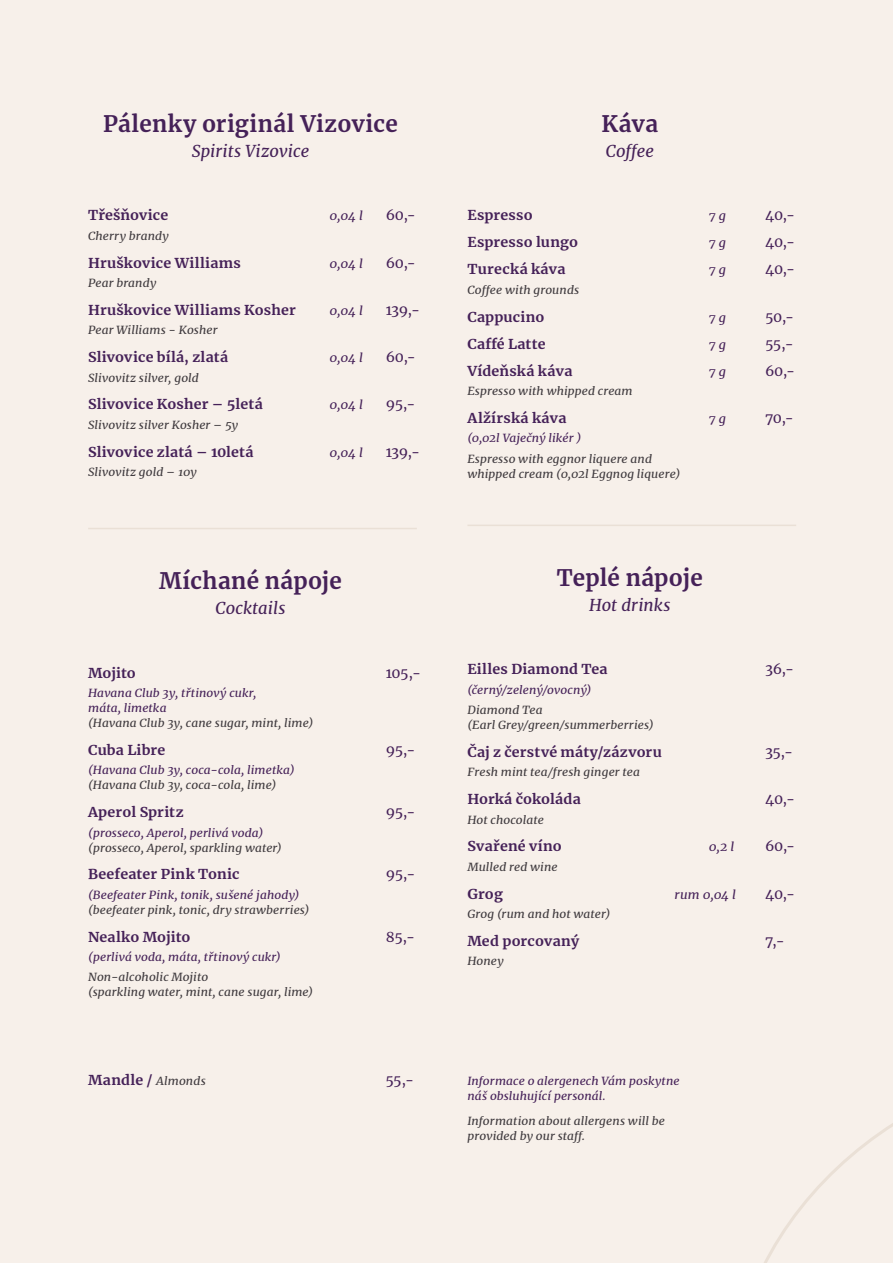
<style>
.page{position:relative;width:893px;height:1263px;background:#f7f0ea}
.page>*{position:absolute;margin:0;border:0;box-sizing:border-box;transform-origin:0 0}
.t1{font:700 22.5px "Merriweather";letter-spacing:.015em;color:#452158}
.t2{font:italic 16.5px "Merriweather";letter-spacing:.005em;color:#452158}
.t3{font:700 13.5px "Merriweather";letter-spacing:.015em;color:#452158;scale:1.05 1}
.t4{font:13.5px "Merriweather";letter-spacing:-.035em;color:#452158;scale:1.05 1}
.t5{font:italic 12px "Merriweather";letter-spacing:-.025em;color:#452158;scale:1.05 1}
.t6{font:italic 11.25px/15px "Merriweather";letter-spacing:.01em;color:#3f3a3e;scale:1.05 1}
.t7{font:italic 11.25px/15px "Merriweather";letter-spacing:.01em;color:#452158;scale:1.05 1}
.s1{font-weight:400;font-style:italic;font-size:11.25px;color:#3f3a3e}
</style>
<div class="page">
<svg style="left:764px;top:1123px;width:129px;height:140px"></svg>
<hr style="left:467px;top:525px;width:329px;height:1px;background:#eae0d6">
<hr style="left:88px;top:528px;width:329px;height:1px;background:#eae0d6">
<h1 class="t1" style="left:103px;top:108px;width:296px">Pálenky originál Vizovice</h1>
<h2 class="t2" style="left:192px;top:140px;width:119px">Spirits Vizovice</h2>
<p class="t3" style="left:88px;top:206px;width:78px">Třešňovice</p>
<p class="t5" style="left:330px;top:208px;width:33px">0,04 l</p>
<p class="t4" style="left:386px;top:206px;width:30px">60,-</p>
<p class="t6" style="left:88px;top:228px;width:78px">Cherry brandy</p>
<p class="t3" style="left:88px;top:253px;width:147px">Hruškovice Williams</p>
<p class="t5" style="left:330px;top:255px;width:33px">0,04 l</p>
<p class="t4" style="left:386px;top:253px;width:30px">60,-</p>
<p class="t6" style="left:88px;top:275px;width:66px">Pear brandy</p>
<p class="t3" style="left:88px;top:301px;width:199px">Hruškovice Williams Kosher</p>
<p class="t5" style="left:330px;top:302px;width:33px">0,04 l</p>
<p class="t4" style="left:386px;top:301px;width:34px">139,-</p>
<p class="t6" style="left:88px;top:323px;width:125px">Pear Williams - Kosher</p>
<p class="t3" style="left:88px;top:348px;width:135px">Slivovice bílá, zlatá</p>
<p class="t5" style="left:330px;top:350px;width:33px">0,04 l</p>
<p class="t4" style="left:386px;top:348px;width:30px">60,-</p>
<p class="t6" style="left:88px;top:370px;width:107px">Slivovitz silver, gold</p>
<p class="t3" style="left:88px;top:395px;width:168px">Slivovice Kosher – 5letá</p>
<p class="t5" style="left:330px;top:397px;width:33px">0,04 l</p>
<p class="t4" style="left:386px;top:395px;width:30px">95,-</p>
<p class="t6" style="left:88px;top:417px;width:144px">Slivovitz silver Kosher – 5y</p>
<p class="t3" style="left:88px;top:442px;width:159px">Slivovice zlatá – 10letá</p>
<p class="t5" style="left:330px;top:444px;width:33px">0,04 l</p>
<p class="t4" style="left:386px;top:442px;width:34px">139,-</p>
<p class="t6" style="left:88px;top:464px;width:105px">Slivovitz gold – 10y</p>
<h1 class="t1" style="left:159px;top:565px;width:184px">Míchané nápoje</h1>
<h2 class="t2" style="left:216px;top:597px;width:71px">Cocktails</h2>
<p class="t3" style="left:88px;top:663px;width:47px">Mojito</p>
<p class="t4" style="left:386px;top:663px;width:35px">105,-</p>
<p class="t7" style="left:88px;top:685px;width:162px">Havana Club 3y, třtinový cukr, máta, limetka</p>
<p class="t6" style="left:88px;top:715px;width:216px">(Havana Club 3y, cane sugar, mint, lime)</p>
<p class="t3" style="left:88px;top:740px;width:75px">Cuba Libre</p>
<p class="t4" style="left:386px;top:740px;width:30px">95,-</p>
<p class="t7" style="left:88px;top:762px;width:198px">(Havana Club 3y, coca-cola, limetka)</p>
<p class="t6" style="left:88px;top:777px;width:181px">(Havana Club 3y, coca-cola, lime)</p>
<p class="t3" style="left:88px;top:803px;width:92px">Aperol Spritz</p>
<p class="t4" style="left:386px;top:803px;width:30px">95,-</p>
<p class="t7" style="left:88px;top:825px;width:169px">(prosseco, Aperol, perlivá voda)</p>
<p class="t6" style="left:88px;top:840px;width:186px">(prosseco, Aperol, sparkling water)</p>
<p class="t3" style="left:88px;top:865px;width:146px">Beefeater Pink Tonic</p>
<p class="t4" style="left:386px;top:865px;width:30px">95,-</p>
<p class="t7" style="left:88px;top:887px;width:203px">(Beefeater Pink, tonik, sušené jahody)</p>
<p class="t6" style="left:88px;top:902px;width:212px">(beefeater pink, tonic, dry strawberries)</p>
<p class="t3" style="left:88px;top:927px;width:99px">Nealko Mojito</p>
<p class="t4" style="left:386px;top:927px;width:29px">85,-</p>
<p class="t7" style="left:88px;top:949px;width:185px">(perlivá voda, máta, třtinový cukr)</p>
<p class="t6" style="left:88px;top:969px;width:216px">Non-alcoholic Mojito<br>(sparkling water, mint, cane sugar, lime)</p>
<h1 class="t1" style="left:601px;top:108px;width:58px">Káva</h1>
<h2 class="t2" style="left:606px;top:140px;width:50px">Coffee</h2>
<p class="t3" style="left:467px;top:206px;width:64px">Espresso</p>
<p class="t5" style="left:709px;top:208px;width:18px">7 g</p>
<p class="t4" style="left:765px;top:206px;width:30px">40,-</p>
<p class="t3" style="left:467px;top:233px;width:107px">Espresso lungo</p>
<p class="t5" style="left:709px;top:235px;width:18px">7 g</p>
<p class="t4" style="left:765px;top:233px;width:30px">40,-</p>
<p class="t3" style="left:467px;top:260px;width:95px">Turecká káva</p>
<p class="t5" style="left:709px;top:262px;width:18px">7 g</p>
<p class="t4" style="left:765px;top:260px;width:30px">40,-</p>
<p class="t6" style="left:467px;top:282px;width:108px">Coffee with grounds</p>
<p class="t3" style="left:467px;top:307px;width:75px">Cappucino</p>
<p class="t5" style="left:709px;top:309px;width:18px">7 g</p>
<p class="t4" style="left:765px;top:307px;width:29px">50,-</p>
<p class="t3" style="left:467px;top:334px;width:76px">Caffé Latte</p>
<p class="t5" style="left:709px;top:336px;width:18px">7 g</p>
<p class="t4" style="left:765px;top:334px;width:29px">55,-</p>
<p class="t3" style="left:467px;top:361px;width:101px">Vídeňská káva</p>
<p class="t5" style="left:709px;top:363px;width:18px">7 g</p>
<p class="t4" style="left:765px;top:361px;width:30px">60,-</p>
<p class="t6" style="left:467px;top:383px;width:159px">Espresso with whipped cream</p>
<p class="t3" style="left:467px;top:409px;width:96px">Alžírská káva</p>
<p class="t5" style="left:709px;top:410px;width:18px">7 g</p>
<p class="t4" style="left:765px;top:409px;width:29px">70,-</p>
<p class="t7" style="left:467px;top:431px;width:110px">(0,02l Vaječný likér )</p>
<p class="t6" style="left:467px;top:451px;width:204px">Espresso with eggnor liquere and whipped cream (0,02l Eggnog liquere)</p>
<h1 class="t1" style="left:557px;top:562px;width:147px">Teplé nápoje</h1>
<h2 class="t2" style="left:589px;top:594px;width:83px">Hot drinks</h2>
<p class="t3" style="left:467px;top:660px;width:135px">Eilles Diamond Tea</p>
<p class="t4" style="left:765px;top:660px;width:29px">36,-</p>
<p class="t7" style="left:467px;top:682px;width:120px">(černý/zelený/ovocný)</p>
<p class="t6" style="left:467px;top:702px;width:179px">Diamond Tea<br>(Earl Grey/green/summerberries)</p>
<p class="t3" style="left:467px;top:743px;width:187px">Čaj z čerstvé máty/zázvoru</p>
<p class="t4" style="left:765px;top:743px;width:28px">35,-</p>
<p class="t6" style="left:467px;top:764px;width:166px">Fresh mint tea/fresh ginger tea</p>
<p class="t3" style="left:467px;top:790px;width:109px">Horká čokoláda</p>
<p class="t4" style="left:765px;top:790px;width:30px">40,-</p>
<p class="t6" style="left:467px;top:812px;width:74px">Hot chocolate</p>
<p class="t3" style="left:467px;top:837px;width:91px">Svařené víno</p>
<p class="t5" style="left:709px;top:839px;width:26px">0,2 l</p>
<p class="t4" style="left:765px;top:837px;width:30px">60,-</p>
<p class="t6" style="left:467px;top:859px;width:87px">Mulled red wine</p>
<p class="t3" style="left:467px;top:884px;width:35px">Grog</p>
<p class="t5" style="left:675px;top:886px;width:60px">rum 0,04 l</p>
<p class="t4" style="left:765px;top:884px;width:30px">40,-</p>
<p class="t6" style="left:467px;top:906px;width:138px">Grog (rum and hot water)</p>
<p class="t3" style="left:467px;top:932px;width:108px">Med porcovaný</p>
<p class="t4" style="left:765px;top:932px;width:20px">7,-</p>
<p class="t6" style="left:467px;top:953px;width:36px">Honey</p>
<p class="t3" style="left:88px;top:1071px;width:113px">Mandle / <span class="s1">Almonds</span></p>
<p class="t4" style="left:385px;top:1071px;width:29px">55,-</p>
<p class="t7" style="left:467px;top:1073px;width:204px">Informace o alergenech Vám poskytne náš obsluhující personál.</p>
<p class="t6" style="left:467px;top:1113px;width:190px">Information about allergens will be provided by our staff.</p>
</div>
